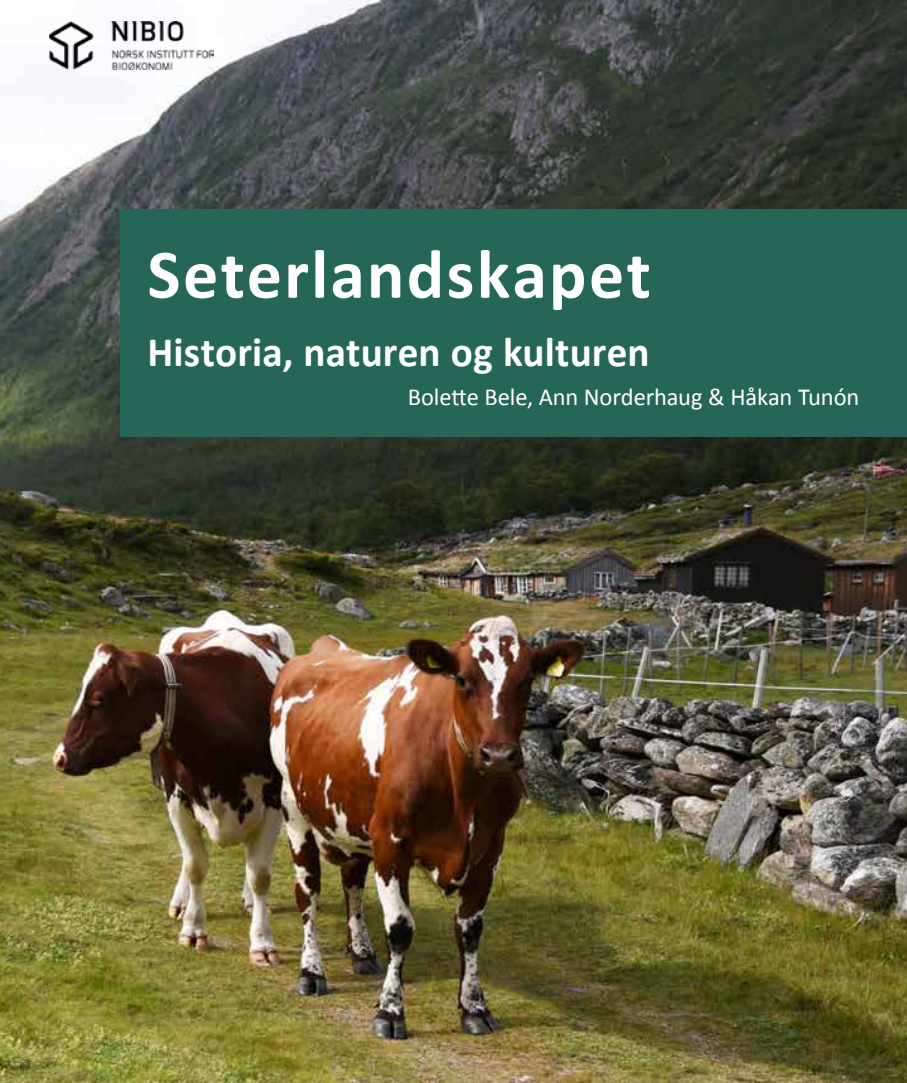
<style>
.page{position:relative;width:907px;height:1083px;background:#fff}
.page>*{position:absolute;margin:0;border:0;box-sizing:border-box;transform-origin:0 0}
.t1{font:700 70px "Calibri";letter-spacing:.03em;color:#fff}
.t2{font:700 42px "Calibri";letter-spacing:.005em;color:#fff}
.t3{font:24.5px "Calibri";letter-spacing:-.005em;color:#fff}
</style>
<div class="page">
<img style="left:0;top:0;width:907px;height:1082px">
<div style="left:121px;top:209px;width:786px;height:227px;background:#256658"></div>
<img style="left:50px;top:22px;width:164px;height:48px">
<p class="t1" style="left:147px;top:229px;width:505px">Seterlandskapet</p>
<p class="t2" style="left:147px;top:325px;width:504px">Historia, naturen og kulturen</p>
<p class="t3" style="left:408px;top:381px;width:453px">Bolette Bele, Ann Norderhaug &amp; Håkan Tunón</p>
</div>
